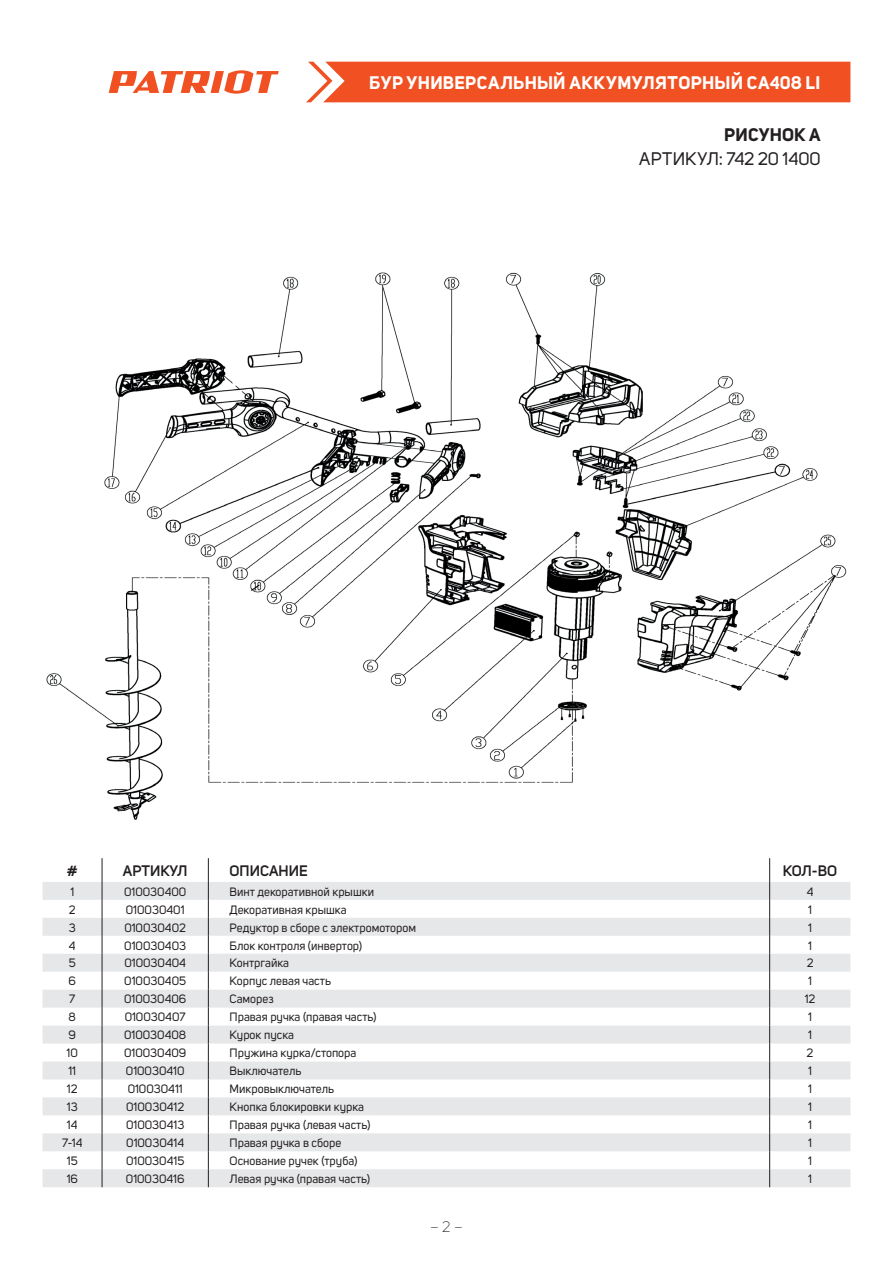
<style>
.page{position:relative;width:893px;height:1263px;background:#fff}
.page>*{position:absolute;margin:0;border:0;box-sizing:border-box;transform-origin:0 0}
.t1{font:700 18px "Uni Sans";letter-spacing:.025em;color:#fff}
.t2{font:18px "Uni Sans";letter-spacing:-.005em;color:#231f20}
.t3{font:700 18px "Uni Sans";letter-spacing:.01em;color:#231f20}
.t4{font:600 15px "Uni Sans";color:#231f20}
.t5{font:300 15px "Uni Sans";color:#231f20}
.t6{font:12px "Uni Sans";color:#231f20}
</style>
<div class="page">
<div style="left:306px;top:62px;width:544px;height:40px;background:#f15122"></div>
<svg style="left:109px;top:70px;width:170px;height:24px"></svg>
<svg style="left:43px;top:882px;width:807px;height:305px;fill:#e6e7e9"></svg>
<svg style="left:102px;top:858px;width:1px;height:329px"></svg>
<svg style="left:208px;top:858px;width:1px;height:329px"></svg>
<svg style="left:769px;top:858px;width:1px;height:329px"></svg>
<img style="left:46px;top:272px;width:801px;height:548px">
<h1 class="t1" style="left:369px;top:72px;width:453px">БУР УНИВЕРСАЛЬНЫЙ АККУМУЛЯТОРНЫЙ CA408 LI</h1>
<h1 class="t3" style="left:724px;top:123px;width:98px">РИСУНОК A</h1>
<h1 class="t2" style="left:639px;top:148px;width:183px">АРТИКУЛ: 742 20 1400</h1>
<p class="t4" style="left:67px;top:862px;width:12px">#</p>
<p class="t4" style="left:123px;top:862px;width:66px">АРТИКУЛ</p>
<p class="t4" style="left:230px;top:862px;width:80px">ОПИСАНИЕ</p>
<p class="t4" style="left:783px;top:862px;width:56px">КОЛ-ВО</p>
<p class="t6" style="left:70px;top:884px;width:5px">1</p>
<p class="t6" style="left:124px;top:884px;width:64px">010030400</p>
<p class="t6" style="left:230px;top:884px;width:146px">Винт декоративной крышки</p>
<p class="t6" style="left:807px;top:884px;width:8px">4</p>
<p class="t6" style="left:69px;top:902px;width:8px">2</p>
<p class="t6" style="left:126px;top:902px;width:60px">010030401</p>
<p class="t6" style="left:230px;top:902px;width:118px">Декоративная крышка</p>
<p class="t6" style="left:808px;top:902px;width:5px">1</p>
<p class="t6" style="left:69px;top:920px;width:8px">3</p>
<p class="t6" style="left:124px;top:920px;width:63px">010030402</p>
<p class="t6" style="left:230px;top:920px;width:188px">Редуктор в сборе с электромотором</p>
<p class="t6" style="left:808px;top:920px;width:5px">1</p>
<p class="t6" style="left:69px;top:938px;width:8px">4</p>
<p class="t6" style="left:124px;top:938px;width:63px">010030403</p>
<p class="t6" style="left:230px;top:938px;width:134px">Блок контроля (инвертор)</p>
<p class="t6" style="left:808px;top:938px;width:5px">1</p>
<p class="t6" style="left:69px;top:956px;width:8px">5</p>
<p class="t6" style="left:124px;top:956px;width:63px">010030404</p>
<p class="t6" style="left:230px;top:956px;width:61px">Контргайка</p>
<p class="t6" style="left:807px;top:956px;width:8px">2</p>
<p class="t6" style="left:69px;top:974px;width:9px">6</p>
<p class="t6" style="left:124px;top:974px;width:63px">010030405</p>
<p class="t6" style="left:230px;top:974px;width:103px">Корпус левая часть</p>
<p class="t6" style="left:808px;top:974px;width:5px">1</p>
<p class="t6" style="left:69px;top:992px;width:8px">7</p>
<p class="t6" style="left:124px;top:992px;width:64px">010030406</p>
<p class="t6" style="left:230px;top:992px;width:46px">Саморез</p>
<p class="t6" style="left:805px;top:992px;width:12px">12</p>
<p class="t6" style="left:69px;top:1010px;width:9px">8</p>
<p class="t6" style="left:125px;top:1010px;width:62px">010030407</p>
<p class="t6" style="left:230px;top:1010px;width:148px">Правая ручка (правая часть)</p>
<p class="t6" style="left:808px;top:1010px;width:5px">1</p>
<p class="t6" style="left:69px;top:1028px;width:9px">9</p>
<p class="t6" style="left:124px;top:1028px;width:64px">010030408</p>
<p class="t6" style="left:230px;top:1028px;width:66px">Курок пуска</p>
<p class="t6" style="left:808px;top:1028px;width:5px">1</p>
<p class="t6" style="left:67px;top:1046px;width:13px">10</p>
<p class="t6" style="left:124px;top:1046px;width:64px">010030409</p>
<p class="t6" style="left:230px;top:1046px;width:128px">Пружина курка/стопора</p>
<p class="t6" style="left:807px;top:1046px;width:8px">2</p>
<p class="t6" style="left:68px;top:1064px;width:9px">11</p>
<p class="t6" style="left:126px;top:1064px;width:60px">010030410</p>
<p class="t6" style="left:230px;top:1064px;width:73px">Выключатель</p>
<p class="t6" style="left:808px;top:1064px;width:5px">1</p>
<p class="t6" style="left:67px;top:1082px;width:12px">12</p>
<p class="t6" style="left:128px;top:1082px;width:57px">010030411</p>
<p class="t6" style="left:230px;top:1082px;width:106px">Микровыключатель</p>
<p class="t6" style="left:808px;top:1082px;width:5px">1</p>
<p class="t6" style="left:67px;top:1100px;width:12px">13</p>
<p class="t6" style="left:126px;top:1100px;width:60px">010030412</p>
<p class="t6" style="left:230px;top:1100px;width:136px">Кнопка блокировки курка</p>
<p class="t6" style="left:808px;top:1100px;width:5px">1</p>
<p class="t6" style="left:67px;top:1118px;width:12px">14</p>
<p class="t6" style="left:126px;top:1118px;width:60px">010030413</p>
<p class="t6" style="left:230px;top:1118px;width:142px">Правая ручка (левая часть)</p>
<p class="t6" style="left:808px;top:1118px;width:5px">1</p>
<p class="t6" style="left:62px;top:1136px;width:22px">7-14</p>
<p class="t6" style="left:126px;top:1136px;width:59px">010030414</p>
<p class="t6" style="left:230px;top:1136px;width:113px">Правая ручка в сборе</p>
<p class="t6" style="left:808px;top:1136px;width:5px">1</p>
<p class="t6" style="left:67px;top:1154px;width:12px">15</p>
<p class="t6" style="left:126px;top:1154px;width:60px">010030415</p>
<p class="t6" style="left:230px;top:1154px;width:129px">Основание ручек (труба)</p>
<p class="t6" style="left:808px;top:1154px;width:5px">1</p>
<p class="t6" style="left:67px;top:1172px;width:13px">16</p>
<p class="t6" style="left:126px;top:1172px;width:60px">010030416</p>
<p class="t6" style="left:230px;top:1172px;width:142px">Левая ручка (правая часть)</p>
<p class="t6" style="left:808px;top:1172px;width:5px">1</p>
<p class="t5" style="left:430px;top:1218px;width:34px">– 2 –</p>
</div>
